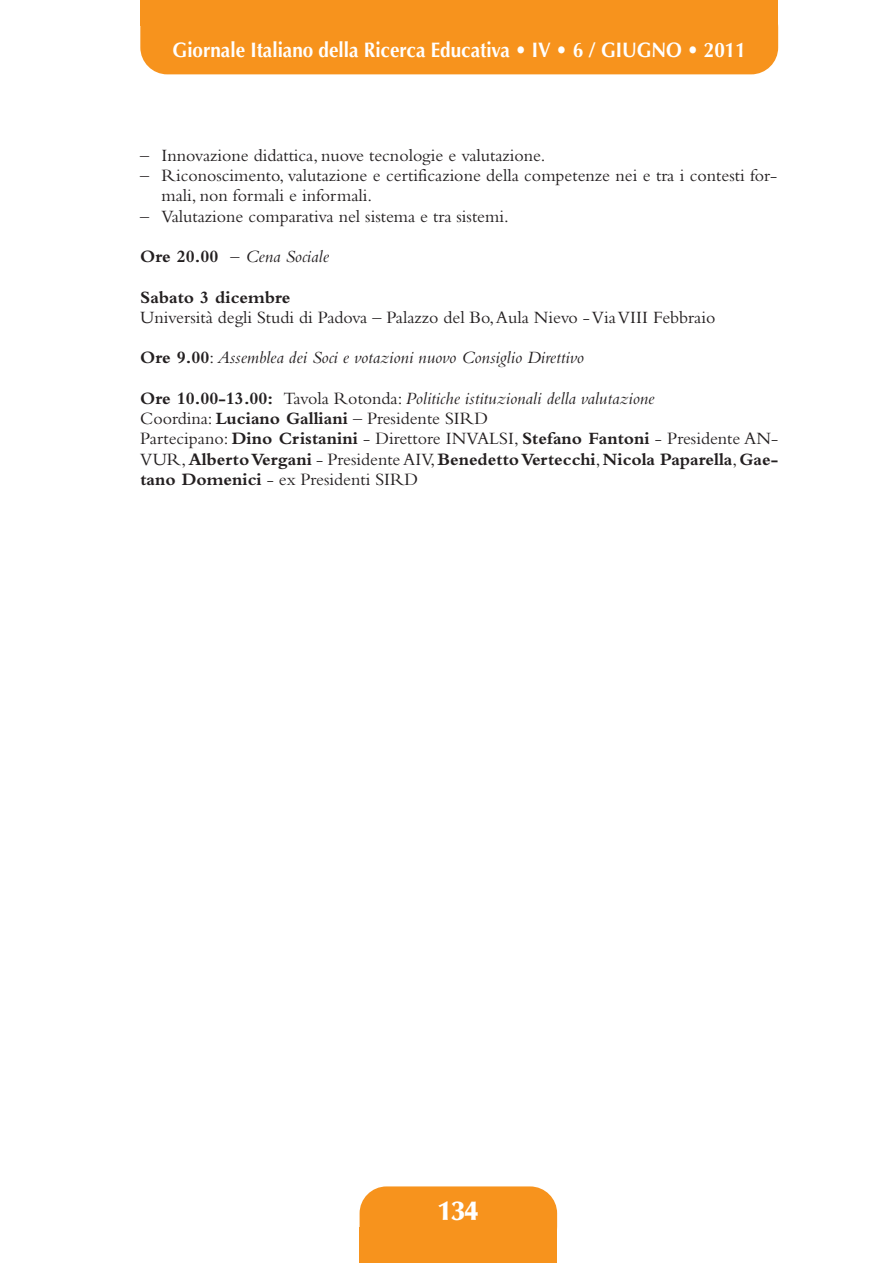
<style>
.page{position:relative;width:893px;height:1263px;background:#fff}
.page>*{position:absolute;margin:0;border:0;box-sizing:border-box;transform-origin:0 0}
.t1{font:900 27px "Optima";color:#fff}
.t2{font:700 21px "Optima";color:#fff;scale:.9 1}
.t3{font:18px/20.2px "Bembo";color:#231f20}
.t4{font:700 18px/20.2px "Bembo";color:#231f20}
.t5{font:italic 18px "Bembo";color:#231f20}
.s1{font-weight:700;font-style:normal}
.s2{font-style:normal}
.s3{font-weight:700}
.s4{font-weight:400}
.s5{font-weight:400;font-style:italic}
</style>
<div class="page">
<div style="left:140px;top:1px;width:638px;height:73px;background:#f7931d;border-radius:27px"></div>
<div style="left:140px;top:0;width:638px;height:26px;background:#f7931d"></div>
<div style="left:360px;top:1227px;width:197px;height:36px;background:#f7931d"></div>
<div style="left:360px;top:1186px;width:197px;height:67px;background:#f7931d;border-radius:27px"></div>
<p class="t2" style="left:173px;top:38px;width:638px">Giornale Italiano della Ricerca Educativa • IV • 6 / GIUGNO • 2011</p>
<p class="t3" style="left:140px;top:147px;width:406px">– Innovazione didattica, nuove tecnologie e valutazione.</p>
<p class="t3" style="left:162px;top:167px;width:617px;text-indent:-21px">– Riconoscimento, valutazione e certificazione della competenze nei e tra i contesti for&shy;mali, non formali e informali.</p>
<p class="t3" style="left:140px;top:208px;width:370px">– Valutazione comparativa nel sistema e tra sistemi.</p>
<p class="t5" style="left:140px;top:250px;width:190px"><span class="s1">Ore 20.00</span> <span class="s2">–</span> Cena Sociale</p>
<p class="t3" style="left:140px;top:289px;width:577px"><span class="s3">Sabato 3 dicembre<br></span>Università degli Studi di Padova – Palazzo del Bo, Aula Nievo - Via VIII Febbraio</p>
<p class="t5" style="left:140px;top:352px;width:445px"><span class="s1">Ore 9.00</span><span class="s2">:</span> Assemblea dei Soci e votazioni nuovo Consiglio Direttivo</p>
<p class="t4" style="left:140px;top:390px;width:639px">Ore 10.00-13.00: <span class="s4">Tavola Rotonda:</span> <span class="s5">Politiche istituzionali della valutazione<br></span><span class="s4">Coordina:</span> Luciano Galliani <span class="s4">– Presidente SIRD<br>Partecipano:</span> Dino Cristanini <span class="s4">- Direttore INVALSI,</span> Stefano Fantoni <span class="s4">- Presidente AN-VUR,</span> Alberto Vergani <span class="s4">- Presidente AIV,</span> Benedetto Vertecchi<span class="s4">,</span> Nicola Paparella<span class="s4">,</span> Gae&shy;tano Domenici <span class="s4">- ex Presidenti SIRD</span></p>
<p class="t1" style="left:438px;top:1200px;width:42px">134</p>
</div>
